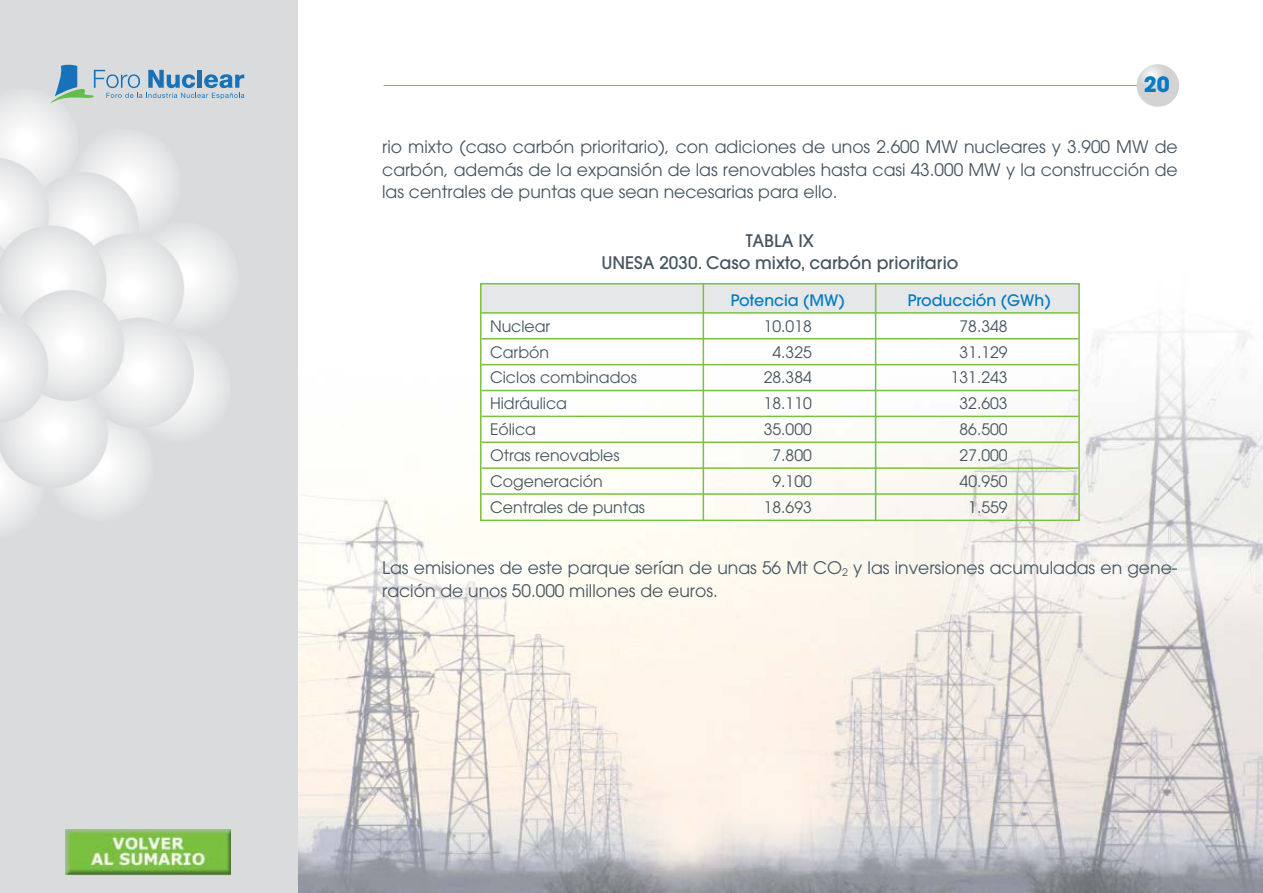
<style>
.page{position:relative;width:1263px;height:893px;background:#fff}
.page>*{position:absolute;margin:0;border:0;box-sizing:border-box;transform-origin:0 0}
.t1{font:700 21px "Avant Garde";color:#007cc2}
.t2{font:17.25px/22.5px "Avant Garde";color:#455560;text-align:justify}
.t3{font:500 17.25px/22.5px "Avant Garde";color:#455560;text-align:center}
.t4{font:15.75px "Avant Garde";color:#455560}
.t5{font:500 15.75px "Avant Garde";color:#007cc2}
</style>
<div class="page">
<img style="left:297px;top:212px;width:965px;height:681px">
<hr style="left:384px;top:85px;width:775px;height:1px;background:#7ac142">
<svg style="left:1136px;top:64px;width:43px;height:43px"></svg>
<img style="left:66px;top:829px;width:165px;height:47px">
<svg style="left:50px;top:65px;width:194px;height:38px;background:#a9c2d0"></svg>
<div style="left:480px;top:283px;width:599px;height:29px;background:#e6e7e8"></div>
<hr style="left:481px;top:312px;width:597px;height:2px;background:#7ac142">
<hr style="left:481px;top:338px;width:597px;height:1px;background:#7ac142">
<hr style="left:481px;top:364px;width:597px;height:1px;background:#7ac142">
<hr style="left:481px;top:390px;width:597px;height:1px;background:#7ac142">
<hr style="left:481px;top:416px;width:597px;height:1px;background:#7ac142">
<hr style="left:481px;top:441px;width:597px;height:2px;background:#7ac142">
<hr style="left:481px;top:467px;width:597px;height:2px;background:#7ac142">
<hr style="left:481px;top:493px;width:597px;height:2px;background:#7ac142">
<div style="left:480px;top:283px;width:599px;height:238px;border:2px solid #7ac142"></div>
<hr style="left:702px;top:283px;width:2px;height:238px;background:#7ac142">
<hr style="left:874px;top:283px;width:2px;height:238px;background:#7ac142">
<p class="t1" style="left:1143px;top:76px;width:27px">20</p>
<p class="t2" style="left:382px;top:137px;width:797px">rio mixto (caso carbón prioritario), con adiciones de unos 2.600 MW nucleares y 3.900 MW de carbón, además de la expansión de las renovables hasta casi 43.000 MW y la construcción de las centrales de puntas que sean necesarias para ello.</p>
<p class="t3" style="left:601px;top:231px;width:358px">TABLA IX<br>UNESA 2030. Caso mixto, carbón prioritario</p>
<p class="t5" style="left:730px;top:294px;width:116px">Potencia (MW)</p>
<p class="t5" style="left:907px;top:294px;width:145px">Producción (GWh)</p>
<p class="t4" style="left:490px;top:320px;width:62px">Nuclear</p>
<p class="t4" style="left:763px;top:320px;width:49px">10.018</p>
<p class="t4" style="left:959px;top:320px;width:49px">78.348</p>
<p class="t4" style="left:490px;top:346px;width:60px">Carbón</p>
<p class="t4" style="left:772px;top:346px;width:41px">4.325</p>
<p class="t4" style="left:959px;top:346px;width:49px">31.129</p>
<p class="t4" style="left:490px;top:372px;width:148px">Ciclos combinados</p>
<p class="t4" style="left:763px;top:372px;width:49px">28.384</p>
<p class="t4" style="left:950px;top:372px;width:58px">131.243</p>
<p class="t4" style="left:490px;top:398px;width:79px">Hidráulica</p>
<p class="t4" style="left:763px;top:398px;width:49px">18.110</p>
<p class="t4" style="left:959px;top:398px;width:49px">32.603</p>
<p class="t4" style="left:490px;top:423px;width:47px">Eólica</p>
<p class="t4" style="left:763px;top:423px;width:49px">35.000</p>
<p class="t4" style="left:959px;top:423px;width:49px">86.500</p>
<p class="t4" style="left:490px;top:449px;width:131px">Otras renovables</p>
<p class="t4" style="left:772px;top:449px;width:41px">7.800</p>
<p class="t4" style="left:959px;top:449px;width:49px">27.000</p>
<p class="t4" style="left:490px;top:475px;width:114px">Cogeneración</p>
<p class="t4" style="left:772px;top:475px;width:41px">9.100</p>
<p class="t4" style="left:959px;top:475px;width:49px">40.950</p>
<p class="t4" style="left:490px;top:501px;width:156px">Centrales de puntas</p>
<p class="t4" style="left:763px;top:501px;width:49px">18.693</p>
<p class="t4" style="left:968px;top:501px;width:41px">1.559</p>
<p class="t2" style="left:382px;top:558px;width:797px">Las emisiones de este parque serían de unas 56 Mt CO<sub>2</sub> y las inversiones acumuladas en gene&shy;ración de unos 50.000 millones de euros.</p>
</div>
